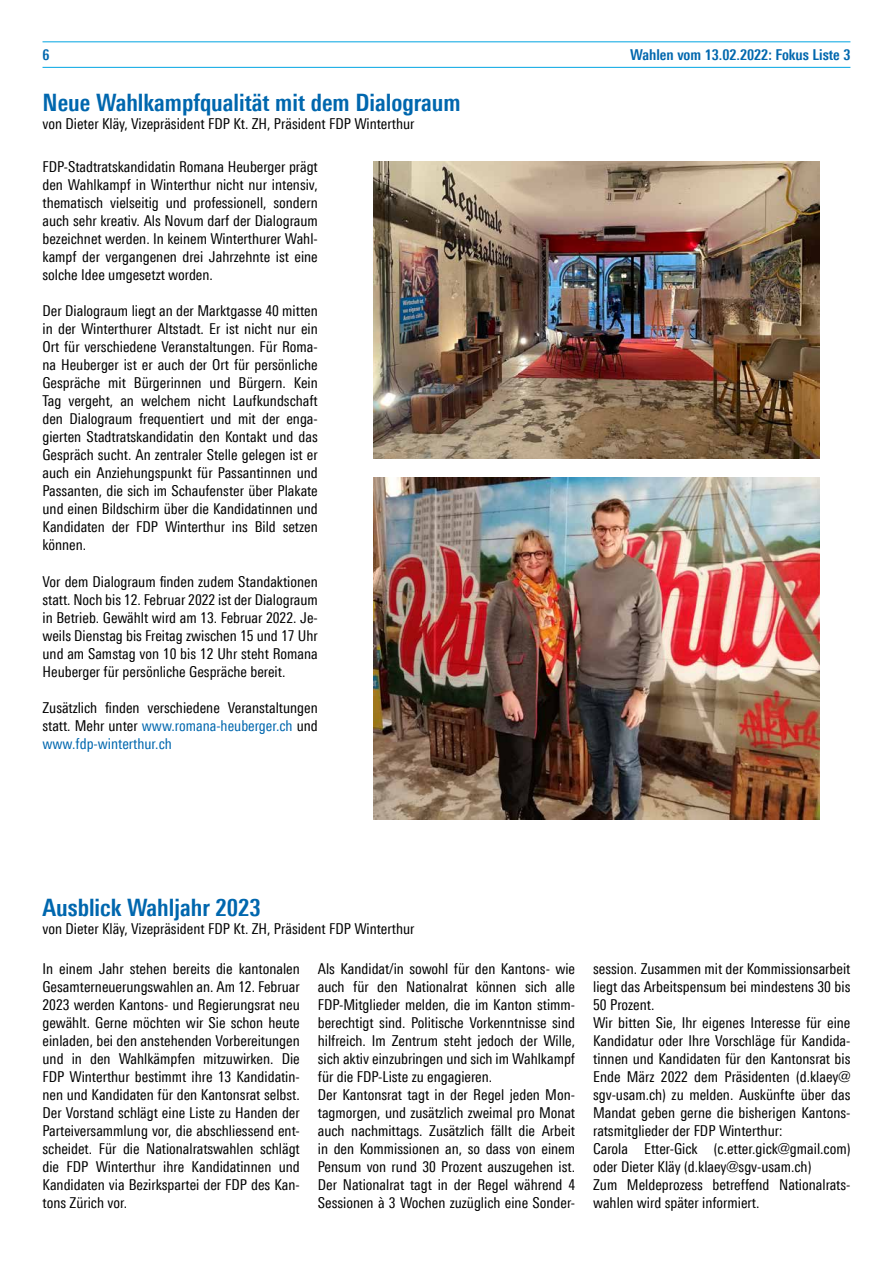
<style>
.page{position:relative;width:893px;height:1263px;background:#fff}
.page>*{position:absolute;margin:0;border:0;box-sizing:border-box;transform-origin:0 0}
.t1{font:700 24px "Linotype Univers 620 Cn";color:#0067ae}
.t2{font:15px/18px "Linotype Univers 420 Cn";color:#000;text-align:justify}
.t3{font:700 15px "Linotype Univers 620 Cn";color:#0067ae}
.s1{color:#0067ae}
</style>
<div class="page">
<hr style="left:43px;top:41px;width:807px;height:1px;background:#00a4e2">
<hr style="left:43px;top:67px;width:807px;height:1px;background:#00a4e2">
<img style="left:373px;top:161px;width:446px;height:297px">
<img style="left:373px;top:477px;width:446px;height:343px">
<p class="t3" style="left:43px;top:46px;width:9px">6</p>
<p class="t3" style="left:630px;top:46px;width:222px">Wahlen vom 13.02.2022: Fokus Liste 3</p>
<h1 class="t1" style="left:43px;top:88px;width:419px">Neue Wahlkampfqualität mit dem Dialograum</h1>
<p class="t2" style="left:43px;top:114px;width:373px">von Dieter Kläy, Vizepräsident FDP Kt. ZH, Präsident FDP Winterthur</p>
<p class="t2" style="left:43px;top:158px;width:277px">FDP-Stadtratskandidatin Romana Heuberger prägt den Wahlkampf in Winterthur nicht nur intensiv, thematisch vielseitig und professionell, sondern auch sehr kreativ. Als Novum darf der Dialograum bezeichnet werden. In keinem Winterthurer Wahl&shy;kampf der vergangenen drei Jahrzehnte ist eine solche Idee umgesetzt worden.</p>
<p class="t2" style="left:43px;top:302px;width:277px">Der Dialograum liegt an der Marktgasse 40 mitten in der Winterthurer Altstadt. Er ist nicht nur ein Ort für verschiedene Veranstaltungen. Für Roma&shy;na Heuberger ist er auch der Ort für persönliche Gespräche mit Bürgerinnen und Bürgern. Kein Tag vergeht, an welchem nicht Laufkundschaft den Dialograum frequentiert und mit der enga&shy;gierten Stadtratskandidatin den Kontakt und das Gespräch sucht. An zentraler Stelle gelegen ist er auch ein Anziehungspunkt für Passantinnen und Passanten, die sich im Schaufenster über Plakate und einen Bildschirm über die Kandidatinnen und Kandidaten der FDP Winterthur ins Bild setzen können.</p>
<p class="t2" style="left:43px;top:572px;width:277px">Vor dem Dialograum finden zudem Standaktionen statt. Noch bis 12. Februar 2022 ist der Dialograum in Betrieb. Gewählt wird am 13. Februar 2022. Je&shy;weils Dienstag bis Freitag zwischen 15 und 17 Uhr und am Samstag von 10 bis 12 Uhr steht Romana Heuberger für persönliche Gespräche bereit.</p>
<p class="t2" style="left:43px;top:698px;width:277px">Zusätzlich finden verschiedene Veranstaltungen statt. Mehr unter <span class="s1">www.romana-heuberger.ch</span> und <span class="s1">www.fdp-winterthur.ch</span></p>
<h1 class="t1" style="left:43px;top:893px;width:220px">Ausblick Wahljahr 2023</h1>
<p class="t2" style="left:43px;top:919px;width:373px">von Dieter Kläy, Vizepräsident FDP Kt. ZH, Präsident FDP Winterthur</p>
<p class="t2" style="left:43px;top:959px;width:259px">In einem Jahr stehen bereits die kantonalen Gesamterneuerungswahlen an. Am 12. Februar 2023 werden Kantons- und Regierungsrat neu gewählt. Gerne möchten wir Sie schon heute einladen, bei den anstehenden Vorbereitungen und in den Wahlkämpfen mitzuwirken. Die FDP Winterthur bestimmt ihre 13 Kandidatin&shy;nen und Kandidaten für den Kantonsrat selbst.<br>Der Vorstand schlägt eine Liste zu Handen der Parteiversammlung vor, die abschliessend ent&shy;scheidet. Für die Nationalratswahlen schlägt die FDP Winterthur ihre Kandidatinnen und Kandidaten via Bezirkspartei der FDP des Kan&shy;tons Zürich vor.</p>
<p class="t2" style="left:318px;top:959px;width:259px;text-align:left">Als Kandidat/in sowohl für den Kantons- wie auch für den Nationalrat können sich alle FDP-Mitglieder melden, die im Kanton stimm&shy;berechtigt sind. Politische Vorkenntnisse sind hilfreich. Im Zentrum steht jedoch der Wille, sich aktiv einzubringen und sich im Wahlkampf für die FDP-Liste zu engagieren.<br>Der Kantonsrat tagt in der Regel jeden Mon&shy;tagmorgen, und zusätzlich zweimal pro Monat auch nachmittags. Zusätzlich fällt die Arbeit in den Kommissionen an, so dass von einem Pensum von rund 30 Prozent auszugehen ist.<br>Der Nationalrat tagt in der Regel während 4<br>Sessionen à 3 Wochen zuzüglich eine Sonder-</p>
<p class="t2" style="left:593px;top:959px;width:259px;text-align:left">session. Zusammen mit der Kommissionsarbeit liegt das Arbeitspensum bei mindestens 30 bis 50 Prozent.<br>Wir bitten Sie, Ihr eigenes Interesse für eine Kandidatur oder Ihre Vorschläge für Kandida&shy;tinnen und Kandidaten für den Kantonsrat bis Ende März 2022 dem Präsidenten (d.klaey@ sgv-usam.ch) zu melden. Auskünfte über das Mandat geben gerne die bisherigen Kantons&shy;ratsmitglieder der FDP Winterthur:<br>Carola Etter-Gick (c.etter.gick@gmail.com) oder Dieter Kläy (d.klaey@sgv-usam.ch)<br>Zum Meldeprozess betreffend Nationalrats&shy;wahlen wird später informiert.</p>
</div>
